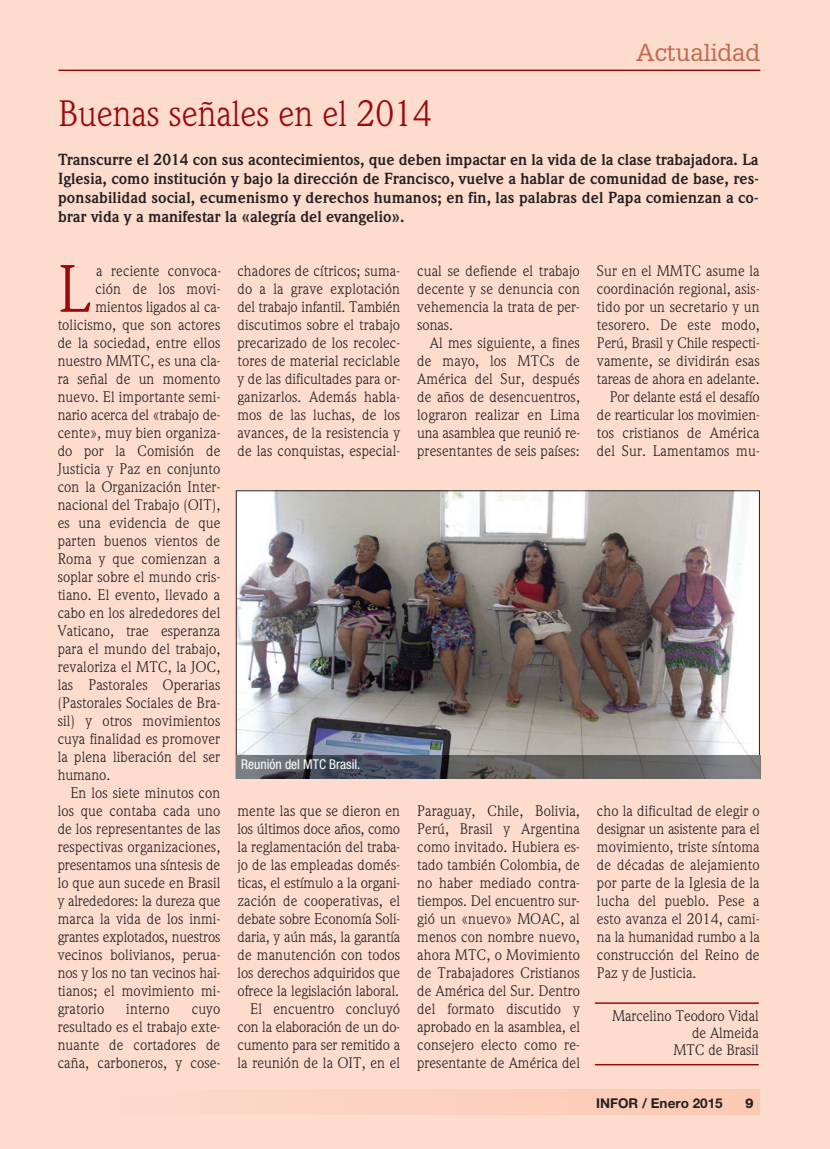
<style>
.page{position:relative;width:830px;height:1149px;background:#fff}
.page>*{position:absolute;margin:0;border:0;box-sizing:border-box;transform-origin:0 0}
.t1{font:65.55px "Weidemann Std";color:#9d070d}
.t2{font:36px "Weidemann Std";color:#9d070d}
.t3{font:24px "Glypha LT Std";color:#c26850}
.t4{font:700 15.75px/18.9px "Weidemann Std";color:#231f20;text-align:justify}
.t5{font:15px/18px "Weidemann Std";letter-spacing:.01em;color:#231f20;text-align:justify}
.t6{font:15px "Weidemann Std";letter-spacing:-.01em;color:#231f20}
.t7{font:condensed 13.5px "Helvetica Neue";color:#fff}
.t8{font:700 13.5px "Helvetica Neue";color:#231f20}
.t9{font:800 13.5px "Helvetica Neue";color:#231f20}
</style>
<div class="page">
<div style="left:0;top:0;width:829px;height:1148px;background:#fddcce"></div>
<div style="left:58px;top:1089px;width:701px;height:25px;background:#fcd2c0"></div>
<hr style="left:58px;top:70px;width:702px;height:1px;background:#9d070d">
<img style="left:238px;top:492px;width:519px;height:263px">
<hr style="left:594px;top:1002px;width:164px;height:1px;background:#9d070d">
<hr style="left:594px;top:1063px;width:164px;height:2px;background:#9d070d">
<svg style="left:236px;top:755px;width:524px;height:23px"></svg>
<img style="left:236px;top:755px;width:522px;height:22px">
<h3 class="t3" style="left:636px;top:39px;width:126px">Actualidad</h3>
<h2 class="t2" style="left:58px;top:100px;width:375px">Buenas señales en el 2014</h2>
<p class="t4" style="left:58px;top:152px;width:702px">Transcurre el 2014 con sus acontecimientos, que deben impactar en la vida de la clase trabajadora. La Iglesia, como institución y bajo la dirección de Francisco, vuelve a hablar de comunidad de base, res&shy;ponsabilidad social, ecumenismo y derechos humanos; en fin, las palabras del Papa comienzan a co&shy;brar vida y a manifestar la «alegría del evangelio».</p>
<h1 class="t1" style="left:58px;top:265px;width:34px">L</h1>
<p class="t5" style="left:96px;top:263px;width:126px">a reciente convoca-</p>
<p class="t5" style="left:596px;top:263px;width:164px;text-align:right">Sur en el MMTC asume la coordinación regional, asis&shy;tido por un secretario y un tesorero. De este modo,<br>Perú, Brasil y Chile respecti&shy;vamente, se dividirán esas tareas de ahora en adelante.<br>Por delante está el desafío de rearticular los movimien&shy;tos cristianos de América del Sur. Lamentamos mu-</p>
<p class="t5" style="left:237px;top:263px;width:164px">chadores de cítricos; suma&shy;do a la grave explotación del trabajo infantil. También discutimos sobre el trabajo precarizado de los recolec&shy;tores de material reciclable y de las dificultades para or&shy;ganizarlos. Además habla&shy;mos de las luchas, de los avances, de la resistencia y de las conquistas, especial-</p>
<p class="t5" style="left:417px;top:263px;width:164px">cual se defiende el trabajo decente y se denuncia con vehemencia la trata de per&shy;sonas.</p>
<p class="t5" style="left:417px;top:335px;width:164px;text-indent:13px">Al mes siguiente, a fines de mayo, los MTCs de América del Sur, después de años de desencuentros, lograron realizar en Lima una asamblea que reunió re&shy;presentantes de seis países:</p>
<p class="t5" style="left:95px;top:281px;width:126px">ción de los movi-</p>
<p class="t5" style="left:95px;top:299px;width:126px">mientos ligados al ca-</p>
<p class="t5" style="left:58px;top:317px;width:164px">tolicismo, que son actores</p>
<p class="t5" style="left:58px;top:335px;width:164px">de la sociedad, entre ellos</p>
<p class="t5" style="left:58px;top:353px;width:164px">nuestro MMTC, es una cla-</p>
<p class="t5" style="left:58px;top:371px;width:164px">ra señal de un momento</p>
<p class="t5" style="left:58px;top:389px;width:164px">nuevo. El importante semi-</p>
<p class="t5" style="left:58px;top:407px;width:164px">nario acerca del «trabajo de-</p>
<p class="t5" style="left:58px;top:425px;width:164px">cente», muy bien organiza-</p>
<p class="t5" style="left:58px;top:443px;width:164px">do por la Comisión de</p>
<p class="t5" style="left:58px;top:461px;width:164px">Justicia y Paz en conjunto</p>
<p class="t5" style="left:58px;top:479px;width:164px">con la Organización Inter-</p>
<p class="t5" style="left:58px;top:497px;width:164px">nacional del Trabajo (OIT),</p>
<p class="t5" style="left:58px;top:515px;width:164px">es una evidencia de que</p>
<p class="t5" style="left:58px;top:533px;width:164px">parten buenos vientos de</p>
<p class="t5" style="left:58px;top:551px;width:164px">Roma y que comienzan a</p>
<p class="t5" style="left:58px;top:569px;width:164px">soplar sobre el mundo cris-</p>
<p class="t5" style="left:58px;top:587px;width:164px">tiano. El evento, llevado a</p>
<p class="t5" style="left:58px;top:605px;width:164px">cabo en los alrededores del</p>
<p class="t5" style="left:58px;top:623px;width:164px">Vaticano, trae esperanza</p>
<p class="t5" style="left:58px;top:641px;width:164px">para el mundo del trabajo,</p>
<p class="t5" style="left:58px;top:659px;width:164px">revaloriza el MTC, la JOC,</p>
<p class="t5" style="left:58px;top:677px;width:164px">las Pastorales Operarias</p>
<p class="t5" style="left:58px;top:695px;width:164px">(Pastorales Sociales de Bra-</p>
<p class="t5" style="left:58px;top:713px;width:164px">sil) y otros movimientos</p>
<p class="t5" style="left:58px;top:731px;width:164px">cuya finalidad es promover</p>
<p class="t5" style="left:58px;top:749px;width:164px">la plena liberación del ser</p>
<p class="t5" style="left:58px;top:767px;width:54px">humano.</p>
<p class="t5" style="left:70px;top:785px;width:151px">En los siete minutos con</p>
<p class="t5" style="left:58px;top:803px;width:164px">los que contaba cada uno</p>
<p class="t5" style="left:58px;top:821px;width:164px">de los representantes de las</p>
<p class="t5" style="left:58px;top:839px;width:164px">respectivas organizaciones,</p>
<p class="t5" style="left:58px;top:857px;width:164px">presentamos una síntesis de</p>
<p class="t5" style="left:58px;top:875px;width:164px">lo que aun sucede en Brasil</p>
<p class="t5" style="left:58px;top:893px;width:164px">y alrededores: la dureza que</p>
<p class="t5" style="left:58px;top:911px;width:164px">marca la vida de los inmi-</p>
<p class="t6" style="left:58px;top:931px;width:164px">grantes explotados, nuestros</p>
<p class="t5" style="left:58px;top:947px;width:164px">vecinos bolivianos, perua-</p>
<p class="t5" style="left:58px;top:965px;width:164px">nos y los no tan vecinos hai-</p>
<p class="t5" style="left:58px;top:983px;width:164px">tianos; el movimiento mi-</p>
<p class="t5" style="left:58px;top:1001px;width:48px">gratorio</p>
<p class="t5" style="left:126px;top:1001px;width:45px">interno</p>
<p class="t7" style="left:241px;top:759px;width:121px">Reunión del MTC Brasil.</p>
<p class="t5" style="left:417px;top:803px;width:164px">Paraguay, Chile, Bolivia, Perú, Brasil y Argentina como invitado. Hubiera es&shy;tado también Colombia, de no haber mediado contra&shy;tiempos. Del encuentro sur&shy;gió un «nuevo» MOAC, al menos con nombre nuevo, ahora MTC, o Movimiento de Trabajadores Cristianos de América del Sur. Dentro del formato discutido y aprobado en la asamblea, el consejero electo como re&shy;presentante de América del</p>
<p class="t5" style="left:237px;top:803px;width:164px;text-align:right">mente las que se dieron en los últimos doce años, como la reglamentación del traba&shy;jo de las empleadas domés&shy;ticas, el estímulo a la organi&shy;zación de cooperativas, el debate sobre Economía Soli&shy;daria, y aún más, la garantía de manutención con todos los derechos adquiridos que ofrece la legislación laboral.<br>El encuentro concluyó con la elaboración de un do&shy;cumento para ser remitido a la reunión de la OIT, en el</p>
<p class="t5" style="left:596px;top:803px;width:164px">cho la dificultad de elegir o designar un asistente para el movimiento, triste síntoma de décadas de alejamiento por parte de la Iglesia de la lucha del pueblo. Pese a esto avanza el 2014, cami&shy;na la humanidad rumbo a la construcción del Reino de Paz y de Justicia.</p>
<p class="t5" style="left:611px;top:1008px;width:148px;line-height:17.2px;text-align:right">Marcelino Teodoro Vidal de Almeida<br>MTC de Brasil</p>
<p class="t5" style="left:58px;top:1001px;width:164px;text-indent:134px">cuyo resultado es el trabajo exte&shy;nuante de cortadores de caña, carboneros, y cose-</p>
<p class="t8" style="left:595px;top:1097px;width:128px">INFOR / Enero 2015</p>
<p class="t9" style="left:745px;top:1097px;width:10px">9</p>
</div>
